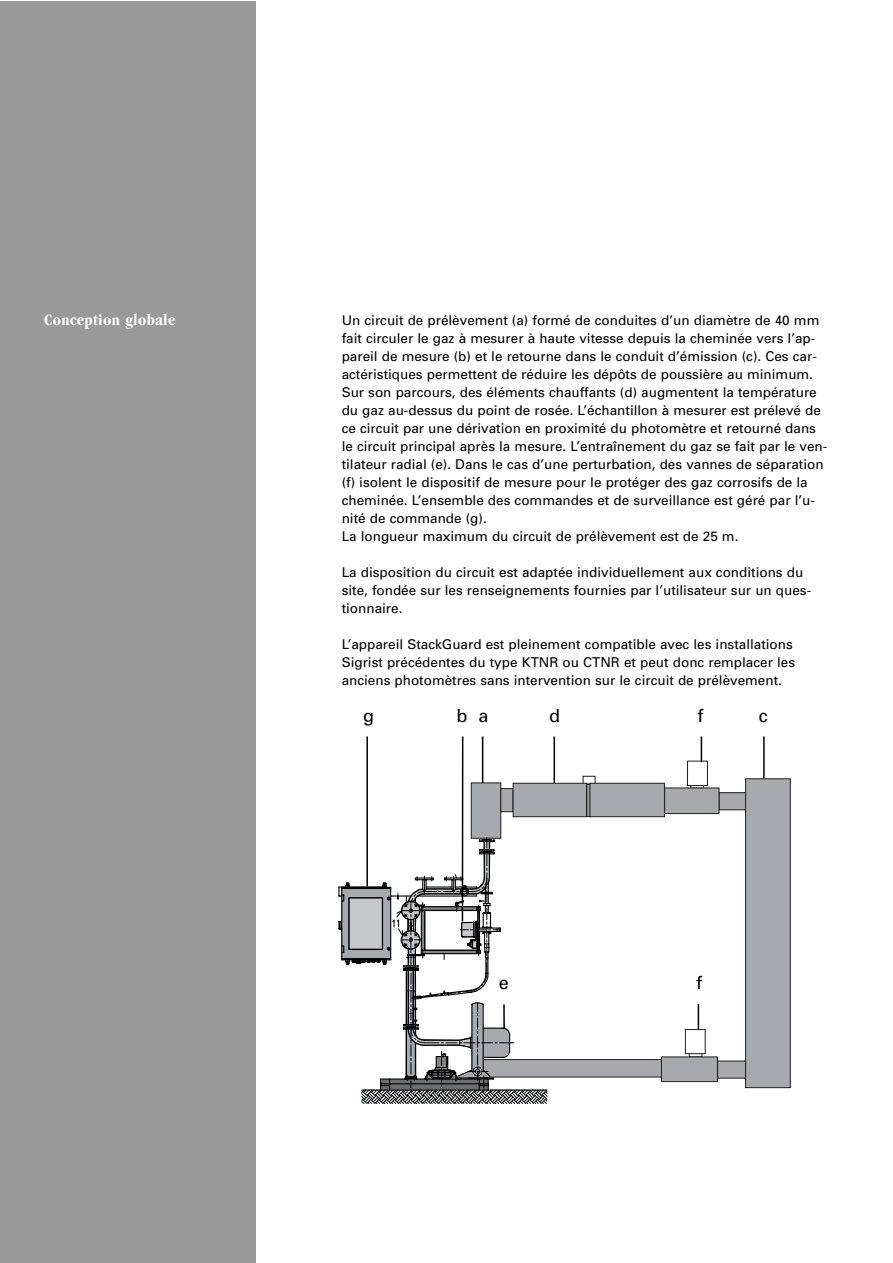
<style>
.page{position:relative;width:893px;height:1263px;background:#fff}
.page>*{position:absolute;margin:0;border:0;box-sizing:border-box;transform-origin:0 0}
.t1{font:18px "Univers";color:#000}
.t2{font:700 condensed 16.5px "Garamond";letter-spacing:.025em;color:#fff}
.t3{font:13.5px/18px "Univers";color:#000}
</style>
<div class="page">
<div style="left:0;top:1px;width:255px;height:1262px;background:#999"></div>
<svg style="left:587px;top:784px;width:2px;height:33px"></svg>
<div style="left:471px;top:782px;width:30px;height:57px;background:#a7a9ac;border:1px solid #231f20"></div>
<div style="left:500px;top:788px;width:13px;height:24px;background:#a7a9ac;border:1px solid #231f20"></div>
<div style="left:583px;top:776px;width:12px;height:8px;border:1px solid #231f20"></div>
<div style="left:719px;top:792px;width:27px;height:18px;background:#a7a9ac;border:1px solid #231f20"></div>
<div style="left:687px;top:761px;width:21px;height:25px;background:#fff;border:1px solid #231f20"></div>
<div style="left:745px;top:778px;width:46px;height:310px;background:#a7a9ac;border:1px solid #231f20"></div>
<div style="left:482px;top:1059px;width:180px;height:18px;background:#a7a9ac;border:1px solid #231f20"></div>
<div style="left:661px;top:1056px;width:57px;height:26px;background:#a7a9ac;border:1px solid #231f20"></div>
<div style="left:717px;top:1060px;width:29px;height:18px;background:#a7a9ac;border:1px solid #231f20"></div>
<div style="left:685px;top:1029px;width:21px;height:25px;background:#fff;border:1px solid #231f20"></div>
<svg style="left:338px;top:837px;width:210px;height:267px"></svg>
<div style="left:513px;top:783px;width:74px;height:34px;background:#a7a9ac;border:1px solid #231f20"></div>
<div style="left:589px;top:783px;width:76px;height:34px;background:#a7a9ac;border:1px solid #231f20"></div>
<div style="left:664px;top:787px;width:55px;height:27px;background:#a7a9ac;border:1px solid #231f20"></div>
<hr style="left:366px;top:736px;width:2px;height:150px;background:#000">
<hr style="left:462px;top:736px;width:1px;height:185px;background:#000">
<hr style="left:482px;top:736px;width:1px;height:47px;background:#000">
<hr style="left:503px;top:1004px;width:2px;height:25px;background:#000">
<hr style="left:554px;top:736px;width:1px;height:47px;background:#000">
<svg style="left:701px;top:736px;width:1px;height:26px"></svg>
<svg style="left:698px;top:1004px;width:1px;height:25px"></svg>
<hr style="left:763px;top:736px;width:2px;height:42px;background:#000">
<p class="t2" style="left:44px;top:314px;width:133px">Conception globale</p>
<p class="t3" style="left:342px;top:313px;width:487px">Un circuit de prélèvement (a) formé de conduites d’un diamètre de 40 mm fait circuler le gaz à mesurer à haute vitesse depuis la cheminée vers l’ap&shy;pareil de mesure (b) et le retourne dans le conduit d’émission (c). Ces car&shy;actéristiques permettent de réduire les dépôts de poussière au minimum.<br>Sur son parcours, des éléments chauffants (d) augmentent la température du gaz au-dessus du point de rosée. L’échantillon à mesurer est prélevé de ce circuit par une dérivation en proximité du photomètre et retourné dans le circuit principal après la mesure. L’entraînement du gaz se fait par le ven&shy;tilateur radial (e). Dans le cas d’une perturbation, des vannes de séparation (f) isolent le dispositif de mesure pour le protéger des gaz corrosifs de la cheminée. L’ensemble des commandes et de surveillance est géré par l’u&shy;nité de commande (g).<br>La longueur maximum du circuit de prélèvement est de 25 m.</p>
<p class="t3" style="left:342px;top:565px;width:471px">La disposition du circuit est adaptée individuellement aux conditions du site, fondée sur les renseignements fournies par l’utilisateur sur un ques&shy;tionnaire.</p>
<p class="t3" style="left:342px;top:637px;width:455px">L’appareil StackGuard est pleinement compatible avec les installations<br>Sigrist précédentes du type KTNR ou CTNR et peut donc remplacer les anciens photomètres sans intervention sur le circuit de prélèvement.</p>
<h1 class="t1" style="left:363px;top:709px;width:12px">g</h1>
<h1 class="t1" style="left:457px;top:709px;width:34px">b a</h1>
<h1 class="t1" style="left:549px;top:709px;width:12px">d</h1>
<h1 class="t1" style="left:698px;top:709px;width:7px">f</h1>
<h1 class="t1" style="left:759px;top:709px;width:10px">c</h1>
<h1 class="t1" style="left:499px;top:976px;width:12px">e</h1>
<h1 class="t1" style="left:696px;top:976px;width:7px">f</h1>
</div>
